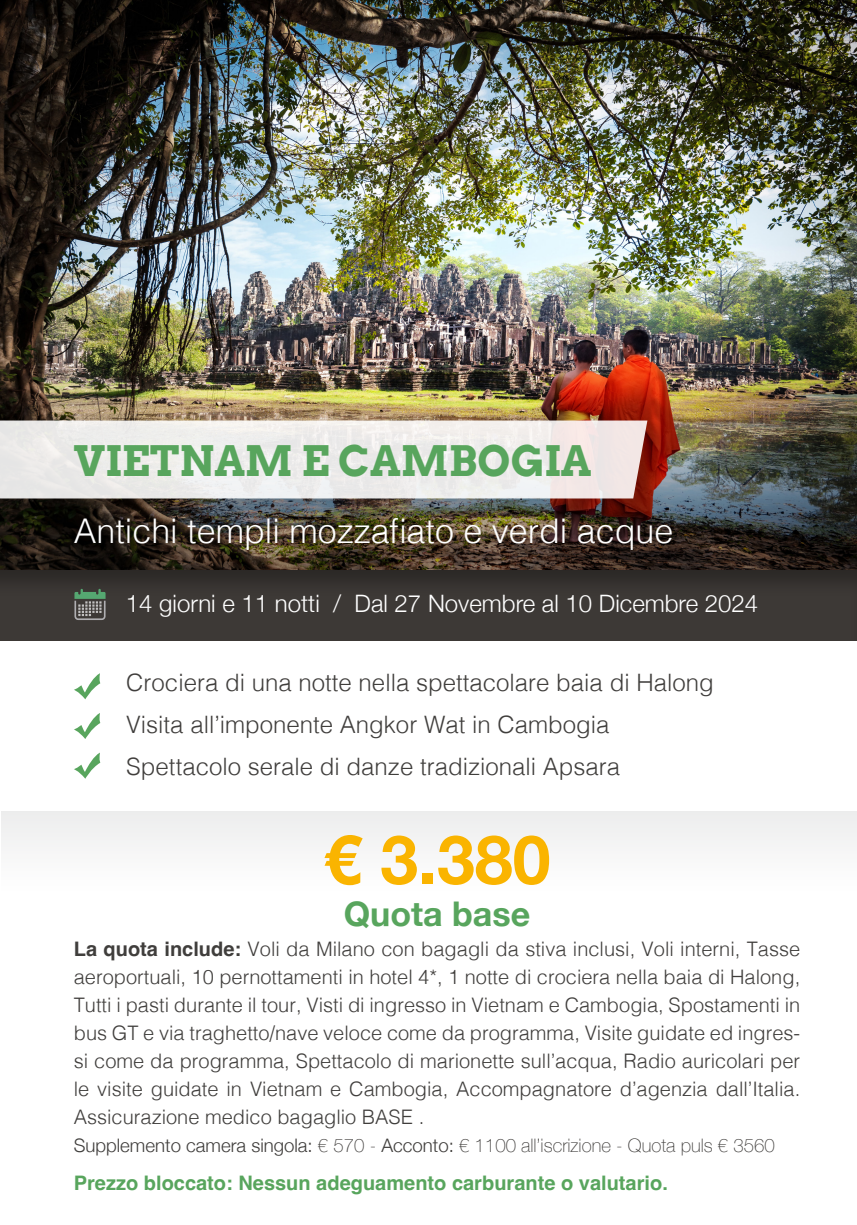
<style>
.page{position:relative;width:857px;height:1225px;background:#fff}
.page>*{position:absolute;margin:0;border:0;box-sizing:border-box;transform-origin:0 0}
.t1{font:700 68px "Helvetica Neue";color:#fab400}
.t2{font:700 42px "Arvo";color:#58a55d}
.t3{font:300 34px "Helvetica";color:#fff}
.t4{font:700 34px "Helvetica Neue";color:#58a55d}
.t5{font:300 24px "Helvetica";color:#403e3c}
.t6{font:300 24px "Helvetica Neue";color:#fff}
.t7{font:300 20px/28px "Helvetica";color:#403e3c;text-align:justify}
.t8{font:700 20px "Helvetica";color:#58a55d}
.t9{font:100 18.6px "Helvetica Neue";color:#403e3c}
.s1{font-weight:700}
.s2{font-weight:300}
</style>
<div class="page">
<img style="left:0;top:0;width:856px;height:568px">
<div style="left:0;top:414px;width:664px;height:102px;background:#000;opacity:.15"></div>
<svg style="left:0;top:420px;width:647px;height:78px;fill:#eeecea"></svg>
<div style="left:74px;top:519px;width:603px;height:37px;background:#000;opacity:.25"></div>
<div style="left:0;top:568px;width:856px;height:74px;background:#000;opacity:.3"></div>
<svg style="left:74px;top:673px;width:26px;height:26px"></svg>
<svg style="left:74px;top:713px;width:26px;height:26px"></svg>
<svg style="left:74px;top:752px;width:26px;height:26px"></svg>
<svg style="left:74px;top:589px;width:31px;height:31px"></svg>
<div style="left:1px;top:811px;width:855px;height:414px;background:linear-gradient(to right,#fdfdfd,#fdfdfd)"></div>
<p class="t2" style="left:74px;top:434px;width:519px">VIETNAM E CAMBOGIA</p>
<p class="t3" style="left:74px;top:502px;width:600px">Antichi templi mozzafiato e verdi acque</p>
<p class="t6" style="left:126px;top:584px;width:633px">14 giorni e 11 notti / Dal 27 Novembre al 10 Dicembre 2024</p>
<p class="t5" style="left:126px;top:662px;width:588px">Crociera di una notte nella spettacolare baia di Halong</p>
<p class="t5" style="left:126px;top:704px;width:484px">Visita all’imponente Angkor Wat in Cambogia</p>
<p class="t5" style="left:126px;top:746px;width:495px">Spettacolo serale di danze tradizionali Apsara</p>
<p class="t1" style="left:323px;top:806px;width:228px">€ 3.380</p>
<p class="t4" style="left:343px;top:887px;width:188px">Quota base</p>
<p class="t7" style="left:74px;top:933px;width:727px"><span class="s1">La quota include:</span> Voli da Milano con bagagli da stiva inclusi, Voli interni, Tasse aeroportuali, 10 pernottamenti in hotel 4*, 1 notte di crociera nella baia di Halong, Tutti i pasti durante il tour, Visti di ingresso in Vietnam e Cambogia, Spostamenti in bus GT e via traghetto/nave veloce come da programma, Visite guidate ed ingres&shy;si come da programma, Spettacolo di marionette sull’acqua, Radio auricolari per le visite guidate in Vietnam e Cambogia, Accompagnatore d’agenzia dall’Italia.<br>Assicurazione medico bagaglio BASE .</p>
<p class="t9" style="left:74px;top:1131px;width:702px"><span class="s2">Supplemento camera singola:</span> € 570 - <span class="s2">Acconto:</span> € 1100 all’iscrizione - Quota puls € 3560</p>
<p class="t8" style="left:74px;top:1171px;width:595px">Prezzo bloccato: Nessun adeguamento carburante o valutario.</p>
</div>
